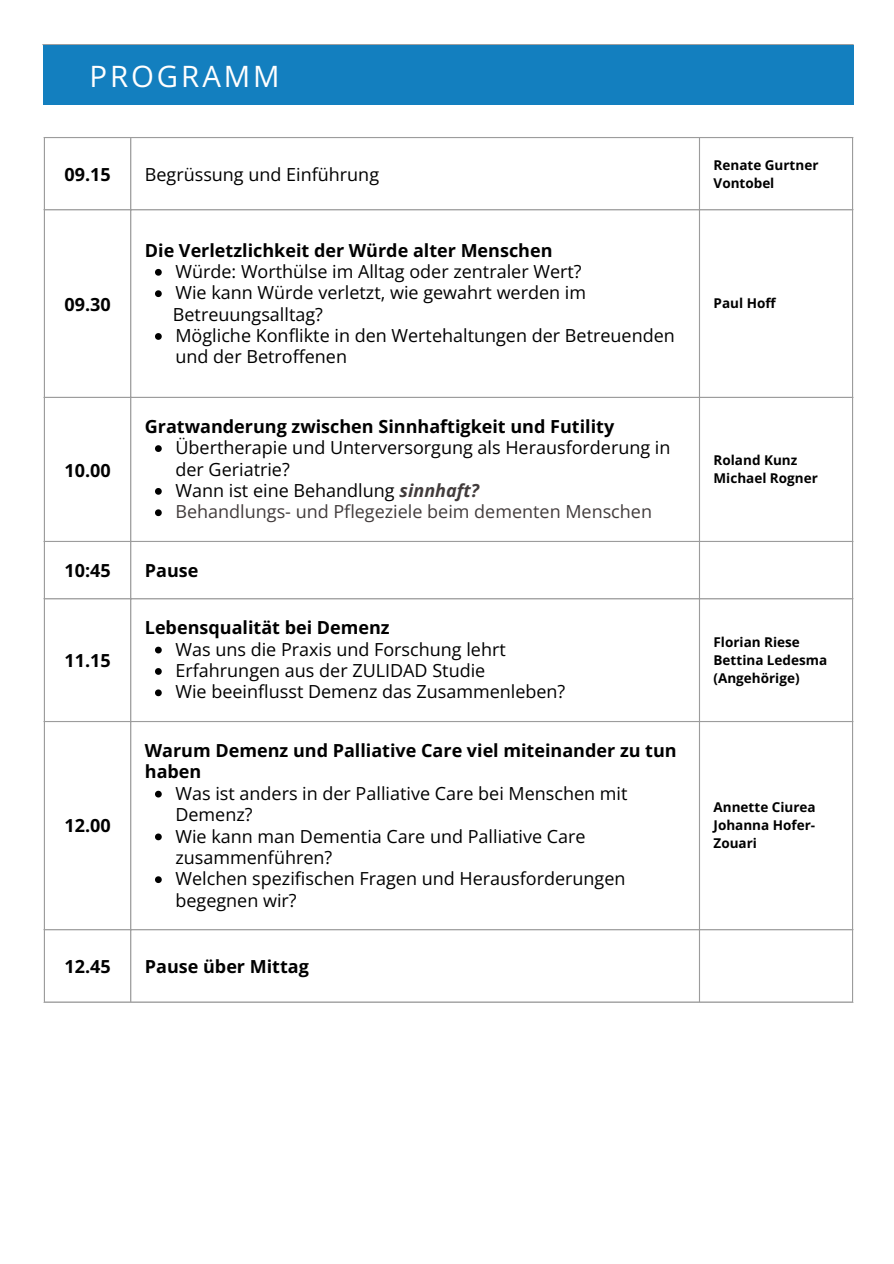
<style>
.page{position:relative;width:894px;height:1264px;background:#fff}
.page>*{position:absolute;margin:0;border:0;box-sizing:border-box;transform-origin:0 0}
.t1{font:29.4px "Open Sans";letter-spacing:.1em;color:#fff}
.t2{font:18px/21.3px "Open Sans";color:#000}
.t3{font:700 18px/21.3px "Open Sans";color:#000}
.t4{font:18px "Open Sans";color:#423c3c}
.t5{font:700 13.5px/18px "Open Sans";color:#000}
.s1{font-weight:700;font-style:italic;color:#423c3c}
</style>
<div class="page">
<hr style="left:42px;top:44px;width:811px;height:1px;background:#9c9c9c">
<svg style="left:155px;top:269px;width:7px;height:7px"></svg>
<svg style="left:155px;top:290px;width:7px;height:7px"></svg>
<svg style="left:155px;top:333px;width:7px;height:7px"></svg>
<svg style="left:155px;top:445px;width:7px;height:7px"></svg>
<svg style="left:155px;top:488px;width:7px;height:6px"></svg>
<svg style="left:155px;top:509px;width:7px;height:7px"></svg>
<svg style="left:155px;top:646px;width:7px;height:7px"></svg>
<svg style="left:155px;top:668px;width:7px;height:6px"></svg>
<svg style="left:155px;top:689px;width:7px;height:7px"></svg>
<svg style="left:155px;top:790px;width:7px;height:7px"></svg>
<svg style="left:155px;top:833px;width:7px;height:7px"></svg>
<svg style="left:155px;top:876px;width:7px;height:7px"></svg>
<hr style="left:44px;top:138px;width:1px;height:863px;background:#9c9c9c">
<hr style="left:130px;top:138px;width:1px;height:863px;background:#9c9c9c">
<hr style="left:698px;top:138px;width:1px;height:863px;background:#9c9c9c">
<hr style="left:851px;top:138px;width:1px;height:863px;background:#9c9c9c">
<hr style="left:44px;top:137px;width:808px;height:1px;background:#9c9c9c">
<hr style="left:44px;top:209px;width:808px;height:1px;background:#9c9c9c">
<hr style="left:44px;top:397px;width:808px;height:1px;background:#9c9c9c">
<hr style="left:44px;top:541px;width:808px;height:1px;background:#9c9c9c">
<hr style="left:44px;top:598px;width:808px;height:1px;background:#9c9c9c">
<hr style="left:44px;top:721px;width:808px;height:1px;background:#9c9c9c">
<hr style="left:44px;top:929px;width:808px;height:1px;background:#9c9c9c">
<hr style="left:44px;top:1001px;width:808px;height:1px;background:#9c9c9c">
<div style="left:43px;top:45px;width:810px;height:59px;background:#137fbf"></div>
<p class="t1" style="left:89px;top:55px;width:192px">PROGRAMM</p>
<h1 class="t3" style="left:64px;top:163px;width:48px">09.15</h1>
<p class="t2" style="left:145px;top:163px;width:236px">Begrüssung und Einführung</p>
<p class="t5" style="left:713px;top:155px;width:106px">Renate Gurtner<br>Vontobel</p>
<p class="t3" style="left:64px;top:293px;width:48px">09.30</p>
<p class="t3" style="left:64px;top:459px;width:48px">10.00</p>
<p class="t3" style="left:145px;top:239px;width:409px">Die Verletzlichkeit der Würde alter Menschen</p>
<p class="t2" style="left:175px;top:260px;width:407px">Würde: Worthülse im Alltag oder zentraler Wert?</p>
<p class="t2" style="left:175px;top:282px;width:412px">Wie kann Würde verletzt, wie gewahrt werden im</p>
<p class="t2" style="left:173px;top:303px;width:151px">Betreuungsalltag?</p>
<p class="t2" style="left:175px;top:324px;width:501px">Mögliche Konflikte in den Wertehaltungen der Betreuenden und der Betroffenen</p>
<p class="t3" style="left:145px;top:415px;width:470px">Gratwanderung zwischen Sinnhaftigkeit und Futility</p>
<p class="t2" style="left:175px;top:436px;width:496px">Übertherapie und Unterversorgung als Herausforderung in der Geriatrie?</p>
<p class="t2" style="left:175px;top:479px;width:305px">Wann ist eine Behandlung <span class="s1">sinnhaft?</span></p>
<p class="t4" style="left:175px;top:499px;width:478px">Behandlungs- und Pflegeziele beim dementen Menschen</p>
<p class="t3" style="left:64px;top:559px;width:48px">10:45</p>
<p class="t3" style="left:145px;top:559px;width:55px">Pause</p>
<p class="t3" style="left:64px;top:649px;width:48px">11.15</p>
<p class="t3" style="left:64px;top:814px;width:48px">12.00</p>
<p class="t3" style="left:145px;top:616px;width:246px">Lebensqualität bei Demenz</p>
<p class="t2" style="left:175px;top:638px;width:332px">Was uns die Praxis und Forschung lehrt</p>
<p class="t2" style="left:175px;top:659px;width:311px">Erfahrungen aus der ZULIDAD Studie</p>
<p class="t2" style="left:175px;top:680px;width:391px">Wie beeinflusst Demenz das Zusammenleben?</p>
<p class="t3" style="left:145px;top:739px;width:533px">Warum Demenz und Palliative Care viel miteinander zu tun haben</p>
<p class="t2" style="left:175px;top:782px;width:453px">Was ist anders in der Palliative Care bei Menschen mit<br>Demenz?</p>
<p class="t2" style="left:175px;top:824px;width:411px">Wie kann man Dementia Care und Palliative Care zusammenführen?</p>
<p class="t2" style="left:175px;top:867px;width:451px">Welchen spezifischen Fragen und Herausforderungen begegnen wir?</p>
<p class="t3" style="left:64px;top:955px;width:48px">12.45</p>
<p class="t3" style="left:145px;top:955px;width:165px">Pause über Mittag</p>
<p class="t5" style="left:713px;top:294px;width:64px">Paul Hoff</p>
<p class="t5" style="left:713px;top:451px;width:106px">Roland Kunz<br>Michael Rogner</p>
<p class="t5" style="left:713px;top:632px;width:88px">Florian Riese</p>
<p class="t5" style="left:713px;top:650px;width:115px">Bettina Ledesma</p>
<p class="t5" style="left:713px;top:668px;width:87px">(Angehörige)</p>
<p class="t5" style="left:713px;top:798px;width:104px;text-align:justify">Annette Ciurea Johanna Hofer-Zouari</p>
</div>
